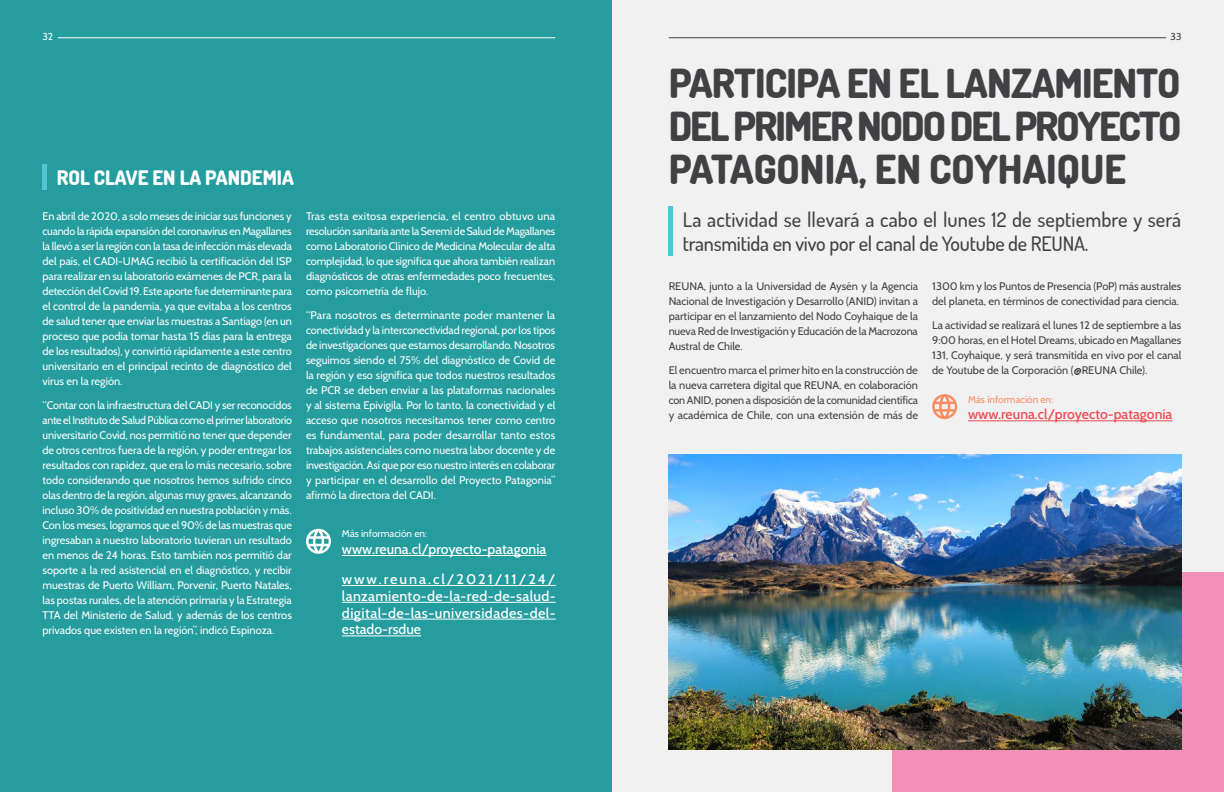
<style>
.page{position:relative;width:1224px;height:792px;background:#f1f1f2}
.page>*{position:absolute;margin:0;border:0;box-sizing:border-box;transform-origin:0 0}
.t1{font:800 40px/43px "Dosis";letter-spacing:-.05em;color:#414042;text-align:justify}
.t2{font:500 20px/24px "Dosis";letter-spacing:-.01em;color:#414042}
.t3{font:800 20px "Dosis";color:#fff}
.t4{font:500 14px/16.8px "Cabin";letter-spacing:.025em;color:#fff;text-align:justify}
.t5{font:500 14px/30px "Cabin";color:#fff}
.t6{font:500 14px "Cabin";color:#ef484f}
.t7{font:11px/15px "Cabin";color:#fff;text-align:justify}
.t8{font:11px/15px "Cabin";color:#414042;text-align:justify}
.t9{font:10px "Cabin";color:#fff}
.t10{font:10px "Cabin";color:#f78e61}
.t11{font:10px "Cabin";color:#414042}
</style>
<div class="page">
<div style="left:0;top:0;width:612px;height:792px;background:#259d9f"></div>
<div style="left:892px;top:573px;width:332px;height:219px;background:#f290b9"></div>
<svg style="left:932px;top:394px;width:25px;height:25px"></svg>
<hr style="left:968px;top:420px;width:204px;height:1px;background:#ef484f">
<img style="left:669px;top:455px;width:512px;height:294px">
<hr style="left:43px;top:165px;width:4px;height:25px;background:#50c6d4">
<svg style="left:306px;top:529px;width:25px;height:25px"></svg>
<hr style="left:342px;top:555px;width:204px;height:1px;background:#fff">
<hr style="left:342px;top:585px;width:214px;height:1px;background:#fff">
<hr style="left:342px;top:602px;width:214px;height:1px;background:#fff">
<hr style="left:342px;top:619px;width:214px;height:1px;background:#fff">
<hr style="left:342px;top:636px;width:79px;height:1px;background:#fff">
<hr style="left:669px;top:206px;width:4px;height:50px;background:#50c6d4">
<hr style="left:58px;top:38px;width:497px;height:1px;background:#fff">
<hr style="left:669px;top:38px;width:497px;height:1px;background:#414042">
<p class="t9" style="left:43px;top:30px;width:12px">32</p>
<p class="t11" style="left:1171px;top:30px;width:12px">33</p>
<h2 class="t3" style="left:57px;top:164px;width:239px">ROL CLAVE EN LA PANDEMIA</h2>
<p class="t7" style="left:43px;top:209px;width:251px">En abril de 2020, a solo meses de iniciar sus funciones y cuando la rápida expansión del coronavirus en Magallanes la llevó a ser la región con la tasa de infección más elevada del país, el CADI-UMAG recibió la certificación del ISP para realizar en su laboratorio exámenes de PCR, para la detección del Covid 19. Este aporte fue determinante para el control de la pandemia, ya que evitaba a los centros de salud tener que enviar las muestras a Santiago (en un proceso que podía tomar hasta 15 días para la entrega de los resultados), y convirtió rápidamente a este centro universitario en el principal recinto de diagnóstico del virus en la región.</p>
<p class="t7" style="left:43px;top:397px;width:251px">“Contar con la infraestructura del CADI y ser reconocidos ante el Instituto de Salud Pública como el primer laboratorio universitario Covid, nos permitió no tener que depender de otros centros fuera de la región, y poder entregar los resultados con rapidez, que era lo más necesario, sobre todo considerando que nosotros hemos sufrido cinco olas dentro de la región, algunas muy graves, alcanzando incluso 30% de positividad en nuestra población y más.<br>Con los meses, logramos que el 90% de las muestras que ingresaban a nuestro laboratorio tuvieran un resultado en menos de 24 horas. Esto también nos permitió dar soporte a la red asistencial en el diagnóstico, y recibir muestras de Puerto William, Porvenir, Puerto Natales, las postas rurales, de la atención primaria y la Estrategia TTA del Ministerio de Salud, y además de los centros privados que existen en la región”, indicó Espinoza.</p>
<p class="t7" style="left:306px;top:209px;width:251px">Tras esta exitosa experiencia, el centro obtuvo una resolución sanitaria ante la Seremi de Salud de Magallanes como Laboratorio Clínico de Medicina Molecular de alta complejidad, lo que significa que ahora también realizan diagnósticos de otras enfermedades poco frecuentes, como psicometría de flujo.</p>
<p class="t7" style="left:306px;top:307px;width:251px">“Para nosotros es determinante poder mantener la conectividad y la interconectividad regional, por los tipos de investigaciones que estamos desarrollando. Nosotros seguimos siendo el 75% del diagnóstico de Covid de la región y eso significa que todos nuestros resultados de PCR se deben enviar a las plataformas nacionales y al sistema Epivigila. Por lo tanto, la conectividad y el acceso que nosotros necesitamos tener como centro es fundamental, para poder desarrollar tanto estos trabajos asistenciales como nuestra labor docente y de investigación. Así que por eso nuestro interés en colaborar y participar en el desarrollo del Proyecto Patagonia” afirmó la directora del CADI.</p>
<p class="t9" style="left:342px;top:528px;width:87px">Más información en:</p>
<p class="t5" style="left:342px;top:534px;width:215px">www.reuna.cl/proyecto-patagonia www.reuna.cl/2021/11/24/</p>
<p class="t4" style="left:342px;top:588px;width:215px">lanzamiento-de-la-red-de-salud&shy;digital-de-las-universidades-del&shy;estado-rsdue</p>
<h1 class="t1" style="left:669px;top:60px;width:514px">PARTICIPA EN EL LANZAMIENTO DEL PRIMER NODO DEL PROYECTO PATAGONIA, EN COYHAIQUE</h1>
<h2 class="t2" style="left:683px;top:207px;width:500px">La actividad se llevará a cabo el lunes 12 de septiembre y será transmitida en vivo por el canal de Youtube de REUNA.</h2>
<p class="t8" style="left:669px;top:279px;width:251px">REUNA, junto a la Universidad de Aysén y la Agencia Nacional de Investigación y Desarrollo (ANID) invitan a participar en el lanzamiento del Nodo Coyhaique de la nueva Red de Investigación y Educación de la Macrozona Austral de Chile.</p>
<p class="t8" style="left:669px;top:362px;width:251px">El encuentro marca el primer hito en la construcción de la nueva carretera digital que REUNA, en colaboración con ANID, ponen a disposición de la comunidad científica y académica de Chile, con una extensión de más de</p>
<p class="t8" style="left:932px;top:279px;width:251px">1300 km y los Puntos de Presencia (PoP) más australes del planeta, en términos de conectividad para ciencia.</p>
<p class="t8" style="left:932px;top:317px;width:251px">La actividad se realizará el lunes 12 de septiembre a las 9:00 horas, en el Hotel Dreams, ubicado en Magallanes 131, Coyhaique, y será transmitida en vivo por el canal de Youtube de la Corporación (@REUNA Chile).</p>
<p class="t10" style="left:968px;top:393px;width:87px">Más información en:</p>
<p class="t6" style="left:968px;top:406px;width:206px">www.reuna.cl/proyecto-patagonia</p>
</div>
